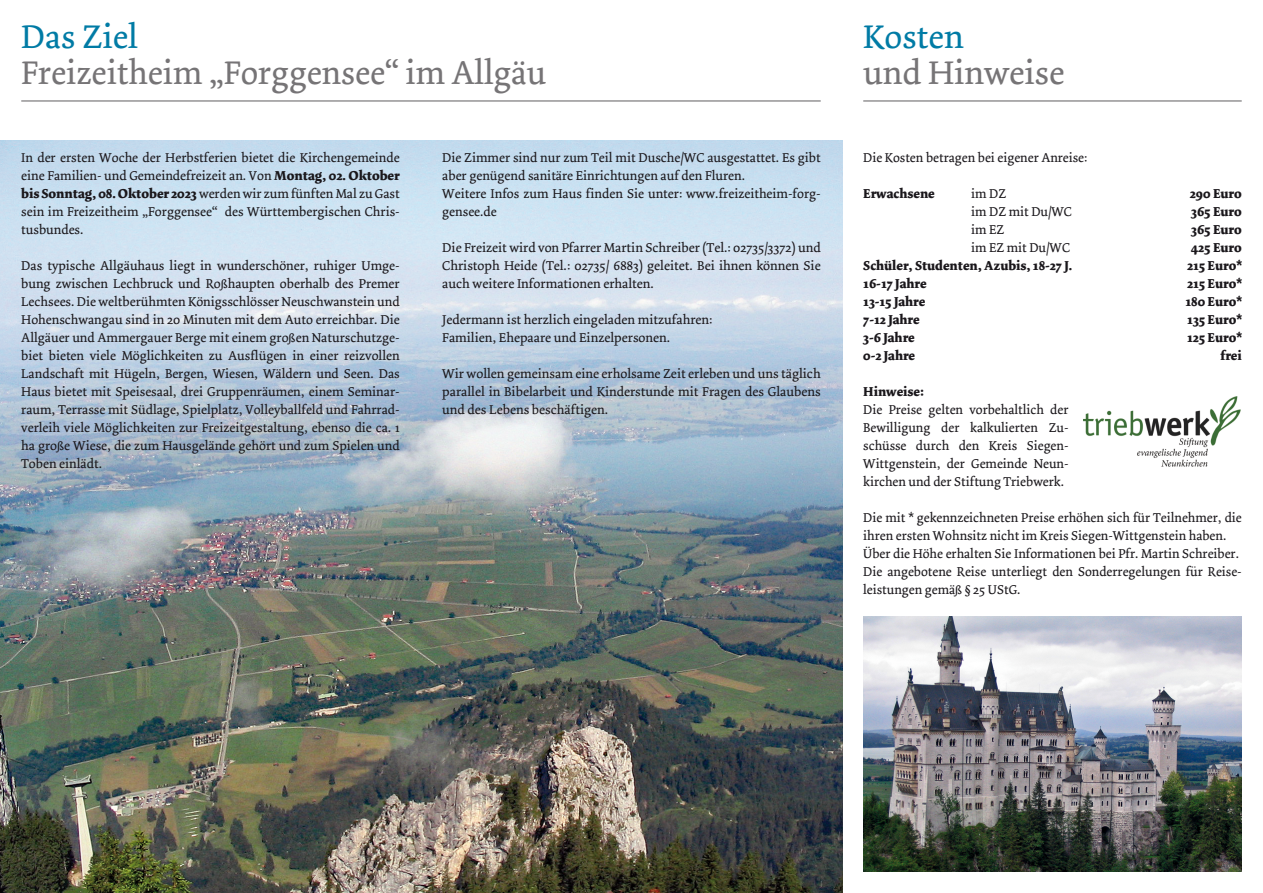
<style>
.page{position:relative;width:1263px;height:893px;background:#fff}
.page>*{position:absolute;margin:0;border:0;box-sizing:border-box;transform-origin:0 0}
.t1{font:34.5px "Dolly";color:#767476}
.t2{font:34.5px "Dolly";color:#007ba5}
.t3{font:13.5px/18px "Dolly";color:#1a171b;text-align:justify}
.t4{font:700 13.5px "Dolly";color:#1a171b}
.s1{font-weight:700}
.s2{font-family:"Lucida Grande"}
</style>
<div class="page">
<img style="left:0;top:542px;width:842px;height:351px">
<img style="left:0;top:140px;width:843px;height:402px">
<hr style="left:21px;top:101px;width:800px;height:1px;background:#5f5d60">
<hr style="left:863px;top:101px;width:379px;height:1px;background:#5f5d60">
<img style="left:1083px;top:397px;width:158px;height:70px">
<img style="left:863px;top:616px;width:379px;height:256px">
<h1 class="t2" style="left:21px;top:23px;width:118px">Das Ziel</h1>
<h1 class="t1" style="left:21px;top:59px;width:526px">Freizeitheim „Forggensee“ im Allgäu</h1>
<p class="t3" style="left:21px;top:150px;width:380px">In der ersten Woche der Herbstferien bietet die Kirchengemeinde eine Familien- und Gemeindefreizeit an. Von <span class="s1">Montag, 02. Oktober bis Sonntag, 08. Oktober 2023</span> werden wir zum fünften Mal zu Gast sein im Freizeitheim „Forggensee“ des Württembergischen Chris&shy;tusbundes.</p>
<p class="t3" style="left:21px;top:258px;width:380px">Das typische Allgäuhaus liegt in wunderschöner, ruhiger Umge&shy;bung zwischen Lechbruck und Roßhaupten oberhalb des Premer Lechsees. Die weltberühmten Königsschlösser Neuschwanstein und Hohenschwangau sind in 20 Minuten mit dem Auto erreichbar. Die Allgäuer und Ammergauer Berge mit einem großen Naturschutzge&shy;biet bieten viele Möglichkeiten zu Ausflügen in einer reizvollen Landschaft mit Hügeln, Bergen, Wiesen, Wäldern und Seen. Das Haus bietet mit Speisesaal, drei Gruppenräumen, einem Seminar&shy;raum, Terrasse mit Südlage, Spielplatz, Volleyballfeld und Fahrrad&shy;verleih viele Möglichkeiten zur Freizeitgestaltung, ebenso die ca. 1 ha große Wiese, die zum Hausgelände gehört und zum Spielen und Toben einlädt.</p>
<p class="t3" style="left:442px;top:150px;width:380px;text-align:left">Die Zimmer sind nur zum Teil mit Dusche/WC ausgestattet. Es gibt aber genügend sanitäre Einrichtungen auf den Fluren.<br>Weitere Infos zum Haus finden Sie unter: www.freizeitheim-forg&shy;gensee.de</p>
<p class="t3" style="left:442px;top:240px;width:380px">Die Freizeit wird von Pfarrer Martin Schreiber (Tel.: 02735/3372) und Christoph Heide (Tel.: 02735/ 6883) geleitet. Bei ihnen können Sie auch weitere Informationen erhalten.</p>
<p class="t3" style="left:442px;top:312px;width:272px">Jedermann ist herzlich eingeladen mitzufahren:<br>Familien, Ehepaare und Einzelpersonen.</p>
<p class="t3" style="left:442px;top:366px;width:380px">Wir wollen gemeinsam eine erholsame Zeit erleben und uns täglich parallel in Bibelarbeit und Kinderstunde mit Fragen des Glaubens und des Lebens beschäftigen.</p>
<h1 class="t2" style="left:863px;top:23px;width:102px">Kosten</h1>
<h1 class="t1" style="left:863px;top:59px;width:203px">und Hinweise</h1>
<p class="t3" style="left:863px;top:150px;width:226px">Die Kosten betragen bei eigener Anreise:</p>
<p class="t4" style="left:863px;top:189px;width:73px">Erwachsene</p>
<p class="t3" style="left:971px;top:186px;width:36px">im DZ</p>
<p class="t4" style="left:1190px;top:189px;width:53px">290 Euro</p>
<p class="t3" style="left:971px;top:204px;width:102px">im DZ mit Du/WC</p>
<p class="t4" style="left:1191px;top:207px;width:52px">365 Euro</p>
<p class="t3" style="left:971px;top:222px;width:34px">im EZ</p>
<p class="t4" style="left:1191px;top:225px;width:52px">365 Euro</p>
<p class="t3" style="left:971px;top:240px;width:100px">im EZ mit Du/WC</p>
<p class="t4" style="left:1191px;top:243px;width:53px">425 Euro</p>
<p class="t4" style="left:863px;top:261px;width:211px">Schüler, Studenten, Azubis, 18-27 J.</p>
<p class="t4" style="left:1187px;top:261px;width:56px">215 Euro*</p>
<p class="t4" style="left:863px;top:279px;width:65px">16-17 Jahre</p>
<p class="t4" style="left:1187px;top:279px;width:56px">215 Euro*</p>
<p class="t4" style="left:863px;top:297px;width:64px">13-15 Jahre</p>
<p class="t4" style="left:1185px;top:297px;width:58px">180 Euro*</p>
<p class="t4" style="left:863px;top:315px;width:58px">7-12 Jahre</p>
<p class="t4" style="left:1187px;top:315px;width:56px">135 Euro*</p>
<p class="t4" style="left:863px;top:333px;width:53px">3-6 Jahre</p>
<p class="t4" style="left:1187px;top:333px;width:56px">125 Euro*</p>
<p class="t4" style="left:863px;top:351px;width:53px">0-2 Jahre</p>
<p class="t4" style="left:1220px;top:351px;width:23px">frei</p>
<p class="t4" style="left:863px;top:387px;width:62px">Hinweise:</p>
<p class="t3" style="left:863px;top:402px;width:207px">Die Preise gelten vorbehaltlich der Bewilligung der kalkulierten Zu&shy;schüsse durch den Kreis Siegen-Wittgenstein, der Gemeinde Neun&shy;kirchen und der Stiftung Triebwerk.</p>
<p class="t3" style="left:863px;top:510px;width:380px;text-align:left">Die mit * gekennzeichneten Preise erhöhen sich für Teilnehmer, die ihren ersten Wohnsitz nicht im Kreis Siegen-Wittgenstein haben.<br>Über die Höhe erhalten Sie Informationen bei Pfr. Martin Schreiber.<br>Die angebotene Reise unterliegt den Sonderregelungen fu<span class="s2">̈</span>r Reise&shy;leistungen gemäß § 25 UStG.</p>
</div>
